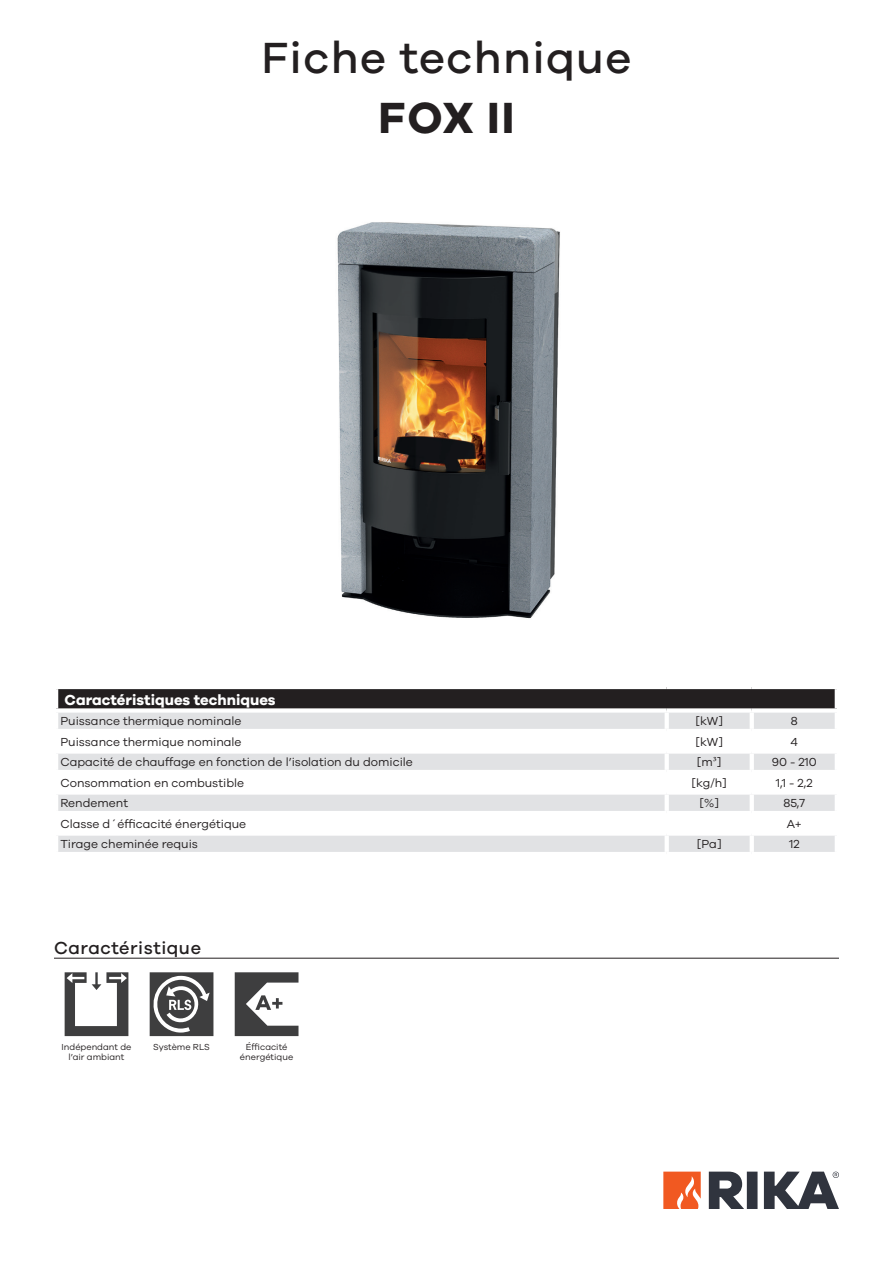
<style>
.page{position:relative;width:893px;height:1263px;background:#fff}
.page>*{position:absolute;margin:0;border:0;box-sizing:border-box;transform-origin:0 0}
.Datenblatt_Schriftzu{font:500 45px "Galano Grotesque";letter-spacing:.03em;color:#231f20}
.CH_-_CoverHeader{font:700 45px "Galano Grotesque";color:#231f20}
.H2_-_SubHeader_Fixed{font:500 18px "Galano Grotesque";letter-spacing:.03em;color:#231f20}
.Standard_Header_left{font:700 15px "Galano Grotesque";color:#fff}
.Standard_BodyText{font:12px "Galano Grotesque";color:#231f20}
.Standard_BodyText-2{font:9px/10.8px "Galano Grotesque";color:#231f20;text-align:center}
.s1{font-family:"Minion Pro"}
</style>
<div class="page">
<svg style="left:663px;top:1171px;width:38px;height:38px"></svg>
<svg style="left:709px;top:1171px;width:130px;height:38px"></svg>
<hr style="left:54px;top:958px;width:785px;height:1px;background:#231f20">
<svg style="left:65px;top:972px;width:63px;height:64px"></svg>
<svg style="left:150px;top:972px;width:63px;height:64px"></svg>
<svg style="left:235px;top:972px;width:63px;height:64px"></svg>
<div style="left:56px;top:687px;width:781px;height:23px;background:#231f20"></div>
<div style="left:58px;top:713px;width:777px;height:139px;background:#e1e2e4"></div>
<svg style="left:58px;top:733px;width:777px;height:98px"></svg>
<hr style="left:54px;top:685px;width:613px;height:4px;background:#fff">
<hr style="left:54px;top:689px;width:4px;height:19px;background:#fff">
<hr style="left:667px;top:685px;width:85px;height:4px;background:#fff">
<hr style="left:752px;top:685px;width:87px;height:4px;background:#fff">
<hr style="left:835px;top:689px;width:4px;height:19px;background:#fff">
<div style="left:54px;top:708px;width:613px;height:5px;background:#fff"></div>
<div style="left:667px;top:708px;width:85px;height:5px;background:#fff"></div>
<hr style="left:665px;top:713px;width:4px;height:16px;background:#fff">
<div style="left:752px;top:708px;width:87px;height:5px;background:#fff"></div>
<hr style="left:750px;top:713px;width:4px;height:16px;background:#fff">
<hr style="left:54px;top:729px;width:613px;height:4px;background:#fff">
<hr style="left:667px;top:729px;width:85px;height:4px;background:#fff">
<hr style="left:665px;top:733px;width:4px;height:16px;background:#fff">
<hr style="left:752px;top:729px;width:87px;height:4px;background:#fff">
<hr style="left:750px;top:733px;width:4px;height:16px;background:#fff">
<div style="left:54px;top:749px;width:613px;height:5px;background:#fff"></div>
<div style="left:667px;top:749px;width:85px;height:5px;background:#fff"></div>
<hr style="left:665px;top:754px;width:4px;height:16px;background:#fff">
<div style="left:752px;top:749px;width:87px;height:5px;background:#fff"></div>
<hr style="left:750px;top:754px;width:4px;height:16px;background:#fff">
<hr style="left:54px;top:770px;width:613px;height:4px;background:#fff">
<hr style="left:667px;top:770px;width:85px;height:4px;background:#fff">
<hr style="left:665px;top:774px;width:4px;height:16px;background:#fff">
<hr style="left:752px;top:770px;width:87px;height:4px;background:#fff">
<hr style="left:750px;top:774px;width:4px;height:16px;background:#fff">
<div style="left:54px;top:790px;width:613px;height:5px;background:#fff"></div>
<div style="left:667px;top:790px;width:85px;height:5px;background:#fff"></div>
<hr style="left:665px;top:795px;width:4px;height:16px;background:#fff">
<div style="left:752px;top:790px;width:87px;height:5px;background:#fff"></div>
<hr style="left:750px;top:795px;width:4px;height:16px;background:#fff">
<hr style="left:54px;top:811px;width:613px;height:4px;background:#fff">
<hr style="left:667px;top:811px;width:85px;height:4px;background:#fff">
<hr style="left:752px;top:811px;width:87px;height:4px;background:#fff">
<hr style="left:750px;top:815px;width:4px;height:16px;background:#fff">
<div style="left:54px;top:831px;width:613px;height:5px;background:#fff"></div>
<div style="left:667px;top:831px;width:85px;height:5px;background:#fff"></div>
<hr style="left:665px;top:836px;width:4px;height:16px;background:#fff">
<div style="left:752px;top:831px;width:87px;height:5px;background:#fff"></div>
<hr style="left:750px;top:836px;width:4px;height:16px;background:#fff">
<img style="left:337px;top:222px;width:223px;height:397px">
<p class="Datenblatt_Schriftzu" style="left:262px;top:30px;width:371px">Fiche technique</p>
<p class="CH_-_CoverHeader" style="left:379px;top:90px;width:137px">FOX II</p>
<p class="Standard_Header_left" style="left:65px;top:690px;width:213px">Caractéristiques techniques</p>
<p class="Standard_BodyText" style="left:60px;top:714px;width:183px">Puissance thermique nominale</p>
<p class="Standard_BodyText" style="left:695px;top:714px;width:29px">[kW]</p>
<p class="Standard_BodyText" style="left:791px;top:714px;width:8px">8</p>
<p class="Standard_BodyText" style="left:60px;top:734px;width:183px">Puissance thermique nominale</p>
<p class="Standard_BodyText" style="left:695px;top:734px;width:29px">[kW]</p>
<p class="Standard_BodyText" style="left:791px;top:734px;width:9px">4</p>
<p class="Standard_BodyText" style="left:60px;top:755px;width:354px">Capacité de chauffage en fonction de l’isolation du domicile</p>
<p class="Standard_BodyText" style="left:697px;top:755px;width:26px">[m<span class="s1">³</span>]</p>
<p class="Standard_BodyText" style="left:772px;top:755px;width:47px">90 - 210</p>
<p class="Standard_BodyText" style="left:60px;top:775px;width:185px">Consommation en combustible</p>
<p class="Standard_BodyText" style="left:691px;top:775px;width:37px">[kg/h]</p>
<p class="Standard_BodyText" style="left:776px;top:775px;width:38px">1,1 - 2,2</p>
<p class="Standard_BodyText" style="left:60px;top:796px;width:69px">Rendement</p>
<p class="Standard_BodyText" style="left:699px;top:796px;width:21px">[%]</p>
<p class="Standard_BodyText" style="left:783px;top:796px;width:23px">85,7</p>
<p class="Standard_BodyText" style="left:60px;top:816px;width:187px">Classe d´éfficacité énergétique</p>
<p class="Standard_BodyText" style="left:787px;top:816px;width:17px">A+</p>
<p class="Standard_BodyText" style="left:60px;top:837px;width:139px">Tirage cheminée requis</p>
<p class="Standard_BodyText" style="left:697px;top:837px;width:26px">[Pa]</p>
<p class="Standard_BodyText" style="left:789px;top:837px;width:12px">12</p>
<p class="H2_-_SubHeader_Fixed" style="left:54px;top:937px;width:149px">Caractéristique</p>
<p class="Standard_BodyText-2" style="left:62px;top:1041px;width:71px">Indépendant de l’air ambiant</p>
<p class="Standard_BodyText-2" style="left:153px;top:1041px;width:58px">Système RLS</p>
<p class="Standard_BodyText-2" style="left:240px;top:1041px;width:55px">Éfficacité énergétique</p>
</div>
